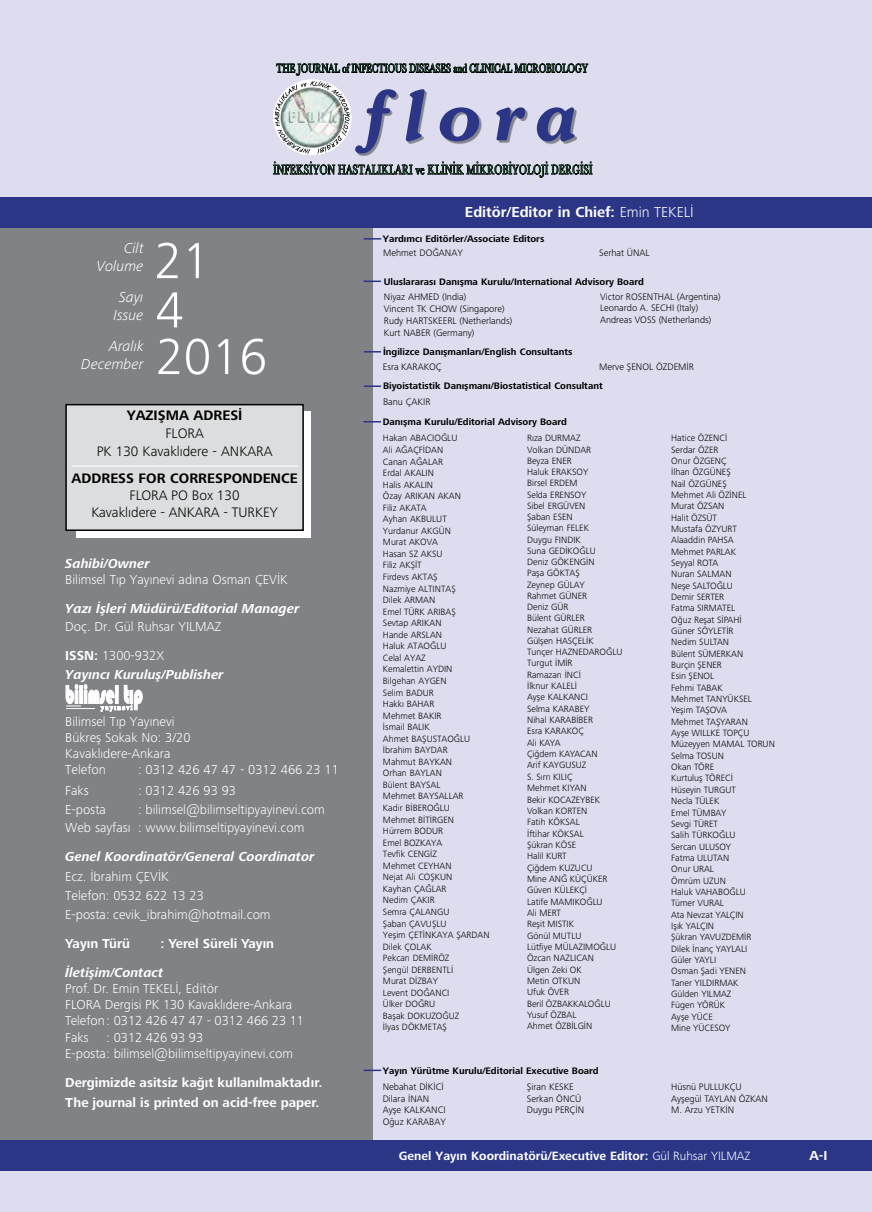
<style>
.page{position:relative;width:872px;height:1212px;background:#ddddef}
.page>*{position:absolute;margin:0;border:0;box-sizing:border-box;transform-origin:0 0}
.t1{font:italic 600 67.5px "Souvenir";letter-spacing:.17em;color:#2b3687}
.t2{font:300 52.5px/48px "Frutiger Next Pro";color:#fff}
.t3{font:italic 300 15px/18px "Frutiger Next Pro";color:#fff;text-align:right}
.t4{font:700 15px "Frutiger Next Pro";color:#fff}
.t5{font:300 14.25px/18px "Frutiger Next Pro";color:#000;text-align:center}
.t6{font:700 14.25px "Frutiger Next Pro";color:#000}
.t7{font:13.65px "Baskerville";letter-spacing:.02em;color:#1f5437;scale:.71 1}
.t8{font:300 13.5px/16.2px "Frutiger Next Pro";color:#fff}
.t9{font:italic 700 13.5px "Frutiger Next Pro";color:#fff}
.t10{font:700 13.5px/20.4px "Frutiger Next Pro";color:#fff}
.t11{font:12.6px "Baskerville";color:#1f5437;scale:.71 1}
.t12{font:700 12.45px "Frutiger Next Pro";color:#fff}
.t13{font:300 9.75px/11.7px "Frutiger Next Pro";color:#000}
.t14{font:700 9.75px "Frutiger Next Pro";color:#000}
.t15{font:300 9.45px/11.2px "Frutiger Next Pro";color:#000}
.s1{font-weight:700}
.s2{font-weight:300}
</style>
<div class="page">
<div style="left:0;top:225px;width:372px;height:918px;background:#808285"></div>
<div style="left:0;top:1140px;width:872px;height:30px;background:#2b3687"></div>
<div style="left:0;top:197px;width:872px;height:30px;background:#2b3687"></div>
<svg style="left:363px;top:421px;width:18px;height:1px"></svg>
<svg style="left:363px;top:281px;width:18px;height:1px"></svg>
<svg style="left:364px;top:238px;width:17px;height:2px"></svg>
<svg style="left:364px;top:351px;width:17px;height:1px"></svg>
<svg style="left:364px;top:385px;width:17px;height:2px"></svg>
<svg style="left:66px;top:684px;width:76px;height:28px"></svg>
<div style="left:76px;top:411px;width:234px;height:127px;background:#fff"></div>
<div style="left:66px;top:405px;width:237px;height:125px;background:#dcddde"></div>
<hr style="left:71px;top:465px;width:227px;height:2px;background:#fff">
<div style="left:65px;top:404px;width:239px;height:127px;border:2px solid #000"></div>
<svg style="left:273px;top:161px;width:319px;height:17px"></svg>
<svg style="left:274px;top:63px;width:314px;height:92px"></svg>
<img style="left:280px;top:87px;width:64px;height:61px">
<svg style="left:364px;top:1069px;width:17px;height:2px"></svg>
<h3 class="t11" style="left:276px;top:60px;width:440px">THE JOURNAL of INFECTIOUS DISEASES and CLINICAL MICROBIOLOGY</h3>
<h1 class="t1" style="left:359px;top:74px;width:218px">flora</h1>
<h3 class="t7" style="left:273px;top:161px;width:451px">İNFEKSİYON HASTALIKLARI ve KLİNİK MİKROBİYOLOJİ DERGİSİ</h3>
<h3 class="t3" style="left:97px;top:239px;width:48px">Cilt<br>Volume</h3>
<h3 class="t3" style="left:114px;top:288px;width:31px;text-align:center">Sayı<br>Issue</h3>
<h3 class="t3" style="left:81px;top:337px;width:64px">Aralık<br>December</h3>
<h2 class="t2" style="left:154px;top:237px;width:114px">21<br>4<br>2016</h2>
<h3 class="t6" style="left:127px;top:407px;width:117px">YAZIŞMA ADRESİ</h3>
<h3 class="t5" style="left:97px;top:424px;width:177px">FLORA<br>PK 130 Kavaklıdere - ANKARA</h3>
<h3 class="t6" style="left:71px;top:470px;width:228px">ADDRESS FOR CORRESPONDENCE</h3>
<h3 class="t5" style="left:91px;top:486px;width:188px;line-height:17.1px">FLORA PO Box 130<br>Kavaklıdere - ANKARA - TURKEY</h3>
<h3 class="t9" style="left:65px;top:555px;width:86px">Sahibi/Owner</h3>
<h3 class="t8" style="left:65px;top:571px;width:224px">Bilimsel Tıp Yayınevi adına Osman ÇEVİK</h3>
<h3 class="t9" style="left:65px;top:601px;width:235px">Yazı İşleri Müdürü/Editorial Manager</h3>
<h3 class="t8" style="left:65px;top:612px;width:157px;line-height:29px">Doç. Dr. Gül Ruhsar YILMAZ<br><span class="s1">ISSN:</span> 1300-932X</h3>
<h3 class="t9" style="left:65px;top:666px;width:160px">Yayıncı Kuruluş/Publisher</h3>
<h3 class="t8" style="left:65px;top:713px;width:127px">Bilimsel Tıp Yayınevi<br>Bükreş Sokak No: 3/20<br>Kavaklıdere-Ankara<br>Telefon</h3>
<h3 class="t8" style="left:138px;top:762px;width:202px">: 0312 426 47 47 - 0312 466 23 11</h3>
<h3 class="t8" style="left:65px;top:782px;width:25px">Faks</h3>
<h3 class="t8" style="left:138px;top:782px;width:100px">: 0312 426 93 93</h3>
<h3 class="t8" style="left:65px;top:801px;width:42px">E-posta</h3>
<h3 class="t8" style="left:65px;top:800px;width:261px;line-height:18.3px;text-indent:73px">: bilimsel@bilimseltipyayinevi.com<br>Web sayfası : www.bilimseltipyayinevi.com</h3>
<h3 class="t9" style="left:65px;top:849px;width:251px">Genel Koordinatör/General Coordinator</h3>
<h3 class="t8" style="left:65px;top:866px;width:207px;line-height:19.2px">Ecz. İbrahim ÇEVİK<br>Telefon: 0532 622 13 23<br>E-posta: cevik_ibrahim@hotmail.com</h3>
<h3 class="t10" style="left:65px;top:933px;width:66px">Yayın Türü</h3>
<h3 class="t10" style="left:161px;top:933px;width:115px">: Yerel Süreli Yayın</h3>
<h3 class="t9" style="left:65px;top:965px;width:99px">İletişim/Contact</h3>
<h3 class="t8" style="left:65px;top:980px;width:240px">Prof. Dr. Emin TEKELİ, Editör<br>FLORA Dergisi PK 130 Kavaklıdere-Ankara<br>Telefon: 0312 426 47 47 - 0312 466 23 11<br>Faks</h3>
<h3 class="t8" style="left:65px;top:1029px;width:229px;text-indent:41px">: 0312 426 93 93<br>E-posta: bilimsel@bilimseltipyayinevi.com</h3>
<h3 class="t10" style="left:65px;top:1072px;width:259px">Dergimizde asitsiz kağıt kullanılmaktadır.<br>The journal is printed on acid-free paper.</h3>
<h3 class="t4" style="left:465px;top:204px;width:230px">Editör/Editor in Chief: <span class="s2">Emin TEKELİ</span></h3>
<p class="t14" style="left:383px;top:233px;width:163px">Yardımcı Editörler/Associate Editors</p>
<p class="t13" style="left:383px;top:247px;width:81px">Mehmet DOĞANAY</p>
<p class="t13" style="left:599px;top:247px;width:52px">Serhat ÜNAL</p>
<p class="t14" style="left:384px;top:276px;width:262px">Uluslararası Danışma Kurulu/International Advisory Board</p>
<p class="t13" style="left:384px;top:290px;width:122px">Niyaz AHMED (India)<br>Vincent TK CHOW (Singapore)<br>Rudy Hartskeerl</p>
<p class="t13" style="left:459px;top:314px;width:54px">(Netherlands)</p>
<p class="t13" style="left:384px;top:326px;width:33px">Kurt Naber</p>
<p class="t13" style="left:433px;top:326px;width:42px">(Germany)</p>
<p class="t14" style="left:383px;top:346px;width:191px">İngilizce Danışmanları/English Consultants</p>
<p class="t13" style="left:600px;top:290px;width:38px">Victor Rosenthal</p>
<p class="t13" style="left:677px;top:290px;width:45px">(Argentina)</p>
<p class="t13" style="left:600px;top:302px;width:61px">Leonardo A. Sechi</p>
<p class="t13" style="left:677px;top:302px;width:23px">(Italy)</p>
<p class="t13" style="left:600px;top:314px;width:47px">Andreas Voss</p>
<p class="t13" style="left:658px;top:314px;width:54px">(Netherlands)</p>
<p class="t13" style="left:383px;top:361px;width:60px">Esra KARAKOÇ</p>
<p class="t13" style="left:599px;top:361px;width:96px">Merve ŞENOL ÖZDEMİR</p>
<p class="t14" style="left:383px;top:380px;width:221px">Biyoistatistik Danışmanı/Biostatistical Consultant</p>
<p class="t13" style="left:383px;top:396px;width:49px">Banu ÇAKIR</p>
<p class="t14" style="left:383px;top:416px;width:186px">Danışma Kurulu/Editorial Advisory Board</p>
<p class="t15" style="left:383px;top:432px;width:108px">Hakan ABACIOĞLU<br>Ali AĞAÇFİDAN<br>Canan AĞALAR<br>Erdal AKALIN<br>Halis AKALIN<br>Özay ARIKAN AKAN<br>Filiz AKATA<br>Ayhan AKBULUT<br>Yurdanur AKGÜN<br>Murat AKOVA<br>Hasan SZ AKSU<br>Filiz AKŞİT<br>Firdevs AKTAŞ<br>Nazmiye ALTINTAŞ<br>Dilek ARMAN<br>Emel TÜRK ARIBAŞ<br>Sevtap ARIKAN<br>Hande ARSLAN<br>Haluk ATAOĞLU<br>Celal AYAZ<br>Kemalettin AYDIN<br>Bilgehan AYGEN<br>Selim BADUR<br>Hakkı BAHAR<br>Mehmet BAKIR<br>İsmail BALIK<br>Ahmet BAŞUSTAOĞLU<br>İbrahim BAYDAR<br>Mahmut BAYKAN<br>Orhan BAYLAN<br>Bülent BAYSAL<br>Mehmet BAYSALLAR<br>Kadir BİBEROĞLU<br>Mehmet BİTİRGEN<br>Hürrem BODUR<br>Emel BOZKAYA<br>Tevfik CENGİZ<br>Mehmet CEYHAN<br>Nejat Ali COŞKUN<br>Kayhan ÇAĞLAR<br>Nedim ÇAKIR<br>Semra ÇALANGU<br>Şaban ÇAVUŞLU<br>Yeşim ÇETİNKAYA ŞARDAN<br>Dilek ÇOLAK<br>Pekcan DEMİRÖZ<br>Şengül DERBENTLİ<br>Murat DİZBAY<br>Levent DOĞANCI<br>Ülker DOĞRU<br>Başak DOKUZOĞUZ<br>İlyas DÖKMETAŞ</p>
<p class="t15" style="left:527px;top:432px;width:97px">Rıza DURMAZ<br>Volkan DÜNDAR<br>Beyza ENER<br>Haluk ERAKSOY<br>Birsel ERDEM<br>Selda ERENSOY<br>Sibel ERGÜVEN<br>Şaban ESEN<br>Süleyman FELEK<br>Duygu FINDIK<br>Suna GEDİKOĞLU<br>Deniz GÖKENGİN<br>Paşa GÖKTAŞ<br>Zeynep GÜLAY<br>Rahmet GÜNER<br>Deniz GÜR<br>Bülent GÜRLER<br>Nezahat GÜRLER<br>Gülşen HASÇELİK<br>Tunçer HAZNEDAROĞLU<br>Turgut İMİR<br>Ramazan İNCİ<br>İlknur KALELİ<br>Ayşe KALKANCI<br>Selma KARABEY<br>Nihal KARABİBER<br>Esra KARAKOÇ<br>Ali KAYA<br>Çiğdem KAYACAN<br>Arif KAYGUSUZ<br>S. Sırrı KILIÇ<br>Mehmet KIYAN<br>Bekir KOCAZEYBEK<br>Volkan KORTEN<br>Fatih KÖKSAL<br>İftihar KÖKSAL<br>Şükran KÖSE<br>Halil KURT<br>Çiğdem KUZUCU<br>Mine ANĞ KÜÇÜKER<br>Güven KÜLEKÇİ<br>Latife MAMIKOĞLU<br>Ali MERT<br>Reşit MISTIK<br>Gönül MUTLU<br>Lütfiye MÜLAZIMOĞLU<br>Özcan NAZLICAN<br>Ülgen Zeki OK<br>Metin OTKUN<br>Ufuk ÖVER<br>Beril ÖZBAKKALOĞLU<br>Yusuf ÖZBAL<br>Ahmet ÖZBİLGİN</p>
<p class="t15" style="left:671px;top:432px;width:82px">Hatice ÖZENCİ<br>Serdar ÖZER<br>Onur ÖZGENÇ<br>İlhan ÖZGÜNEŞ<br>Nail ÖZGÜNEŞ<br>Mehmet Ali ÖZİNEL<br>Murat ÖZSAN<br>Halit ÖZSÜT<br>Mustafa ÖZYURT<br>Alaaddin PAHSA<br>Mehmet PARLAK<br>Seyyal ROTA<br>Nuran SALMAN<br>Neşe SALTOĞLU<br>Demir SERTER<br>Fatma SIRMATEL<br>Oğuz Reşat SİPAHİ<br>Güner SÖYLETİR<br>Nedim SULTAN<br>Bülent SÜMERKAN<br>Burçin ŞENER<br>Esin ŞENOL<br>Fehmi TABAK<br>Mehmet TANYÜKSEL<br>Yeşim TAŞOVA<br>Mehmet TAŞYARAN<br>Ayşe Willke</p>
<p class="t15" style="left:671px;top:727px;width:105px;text-indent:51px">TOPÇU<br>Müzeyyen MAMAL TORUN<br>Selma TOSUN<br>Okan TÖRE<br>Kurtuluş TÖRECİ<br>Hüseyin TURGUT<br>Necla TÜLEK<br>Emel TÜMBAY<br>Sevgi TÜRET<br>Salih TÜRKOĞLU<br>Sercan ULUSOY<br>Fatma ULUTAN<br>Onur URAL<br>Ömrüm UZUN<br>Haluk VAHABOĞLU<br>Tümer VURAL<br>Ata Nevzat YALÇIN<br>Işık YALÇIN<br>Şükran YAVUZDEMİR<br>Dilek İnanç YAYLALI<br>Güler YAYLI<br>Osman Şadi YENEN<br>Taner YILDIRMAK<br>Gülden YILMAZ<br>Fügen YÖRÜK<br>Ayşe YÜCE<br>Mine YÜCESOY</p>
<p class="t14" style="left:383px;top:1065px;width:217px">Yayın Yürütme Kurulu/Editorial Executive Board</p>
<p class="t13" style="left:383px;top:1081px;width:65px">Nebahat DİKİCİ<br>Dilara İNAN<br>Ayşe KALKANCI<br>Oğuz KARABAY</p>
<p class="t13" style="left:527px;top:1081px;width:59px">Şiran KESKE<br>Serkan ÖNCÜ<br>Duygu PERÇİN</p>
<p class="t13" style="left:671px;top:1081px;width:98px">Hüsnü PULLUKÇU<br>Ayşegül TAYLAN ÖZKAN<br>M. Arzu YETKİN</p>
<h3 class="t12" style="left:399px;top:1148px;width:353px">Genel Yayın Koordinatörü/Executive Editor: <span class="s2">Gül Ruhsar YILMAZ</span></h3>
<h3 class="t10" style="left:809px;top:1145px;width:19px">A-I</h3>
</div>
